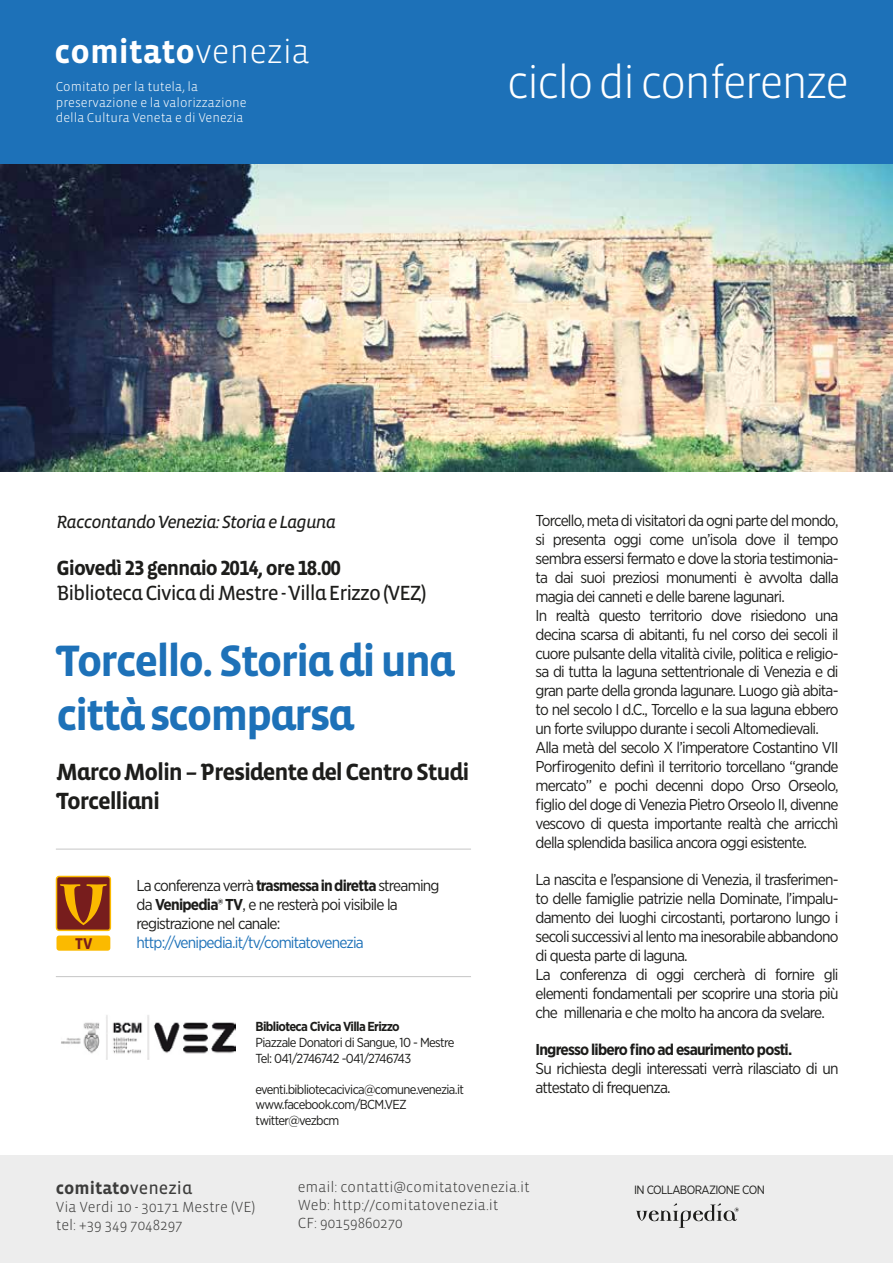
<style>
.page{position:relative;width:893px;height:1263px;background:#fff}
.page>*{position:absolute;margin:0;border:0;box-sizing:border-box;transform-origin:0 0}
.t1{font:300 46.5px "Vista Sans";letter-spacing:-.05em;color:#fff}
.t2{font:700 45px/54px "Vista Sans Alt";letter-spacing:-.05em;color:#1d71b8}
.t3{font:700 34.2px "Vista Sans";color:#fff}
.t4{font:700 24px/28.8px "Vista Sans Alt";letter-spacing:-.05em;color:#1d1d1b}
.t5{font:21px "Vista Sans Alt Reg";letter-spacing:-.05em;color:#1d1d1b}
.t6{font:700 21px "Vista Sans Alt";letter-spacing:-.05em;color:#1d1d1b}
.t7{font:18px "Vista Sans Alt Reg Ita";letter-spacing:-.05em;color:#1d1d1b}
.t8{font:700 18px "Vista Sans";color:#3c3c3b}
.t9{font:700 16.05px "Vista Sans";color:#771d1d}
.t10{font:15.75px/18.9px "Gotham Narrow";letter-spacing:-.05em;color:#1d1d1b}
.t11{font:15.75px "Gotham Narrow";letter-spacing:-.05em;color:#1d71b8}
.t12{font:700 15.75px "Gotham Narrow";letter-spacing:-.05em;color:#1d1d1b}
.t13{font:300 15px/18px "Vista Sans";color:#3c3c3b}
.t14{font:300 13.2px/15.8px "Vista Sans";color:#fff}
.t15{font:13.05px/15.6px "Gotham Narrow";letter-spacing:-.05em;color:#1d1d1b}
.t16{font:700 13.05px "Gotham Narrow";letter-spacing:-.05em;color:#1d1d1b}
.t17{font:12px "Gotham Narrow";letter-spacing:-.05em;color:#1d1d1b}
.s1{font-weight:300}
.s2{font-weight:700}
.s3{font-family:"Vista Sans Alt Reg";font-weight:400}
</style>
<div class="page">
<div style="left:0;top:0;width:893px;height:165px;background:#1d71b8"></div>
<div style="left:0;top:1155px;width:893px;height:108px;background:#ededed"></div>
<img style="left:0;top:165px;width:893px;height:306px">
<div style="left:57px;top:935px;width:53px;height:16px;background:#fbba00;border-radius:3px"></div>
<div style="left:56px;top:876px;width:54px;height:54px;background:#771d1d;border-radius:3px"></div>
<div style="left:56px;top:876px;width:55px;height:55px;border:2px solid #fbba00;border-radius:3px"></div>
<svg style="left:60px;top:884px;width:47px;height:41px"></svg>
<hr style="left:56px;top:849px;width:415px;height:1px;background:#c6c6c6">
<hr style="left:56px;top:976px;width:415px;height:1px;background:#c6c6c6">
<img style="left:61px;top:1015px;width:175px;height:44px">
<svg style="left:636px;top:1203px;width:103px;height:25px"></svg>
<h3 class="t3" style="left:55px;top:34px;width:257px">comitato<span class="s1">venezia</span></h3>
<p class="t14" style="left:56px;top:79px;width:192px">Comitato per la tutela, la preservazione e la valorizzazione della Cultura Veneta e di Venezia</p>
<h1 class="t1" style="left:507px;top:58px;width:344px">ciclo di conferenze</h1>
<p class="t7" style="left:56px;top:513px;width:281px">Raccontando Venezia: Storia e Laguna</p>
<h3 class="t6" style="left:56px;top:557px;width:286px">Giovedì 23 gennaio 2014, ore 18.00</h3>
<h3 class="t5" style="left:56px;top:582px;width:371px">Biblioteca Civica di Mestre - Villa Erizzo (VEZ)</h3>
<h2 class="t2" style="left:56px;top:635px;width:400px">Torcello. Storia di una città scomparsa</h2>
<h3 class="t4" style="left:56px;top:758px;width:414px">Marco Molin – Presidente del Centro Studi<br>Torcelliani</h3>
<p class="t9" style="left:75px;top:935px;width:19px">TV</p>
<p class="t10" style="left:137px;top:876px;width:305px">La conferenza verrà <span class="s2">trasmessa in diretta</span> streaming da <span class="s2">Venipedia® TV</span>, e ne resterà poi visibile la registrazione nel canale:</p>
<p class="t11" style="left:137px;top:932px;width:229px">http://venipedia.it/tv/comitatovenezia</p>
<p class="t16" style="left:256px;top:1018px;width:146px">Biblioteca Civica Villa Erizzo</p>
<p class="t15" style="left:256px;top:1034px;width:200px">Piazzale Donatori di Sangue, 10 - Mestre<br>Tel: 041/2746742 -041/2746743</p>
<p class="t15" style="left:256px;top:1081px;width:210px">eventi.bibliotecacivica@comune.venezia.it www.facebook.com/BCM.VEZ twitter@vezbcm</p>
<p class="t10" style="left:536px;top:511px;width:305px">Torcello, meta di visitatori da ogni parte del mondo, si presenta oggi come un’isola dove il tempo sembra essersi fermato e dove la storia testimonia&shy;ta dai suoi preziosi monumenti è avvolta dalla magia dei canneti e delle barene lagunari.<br>In realtà questo territorio dove risiedono una decina scarsa di abitanti, fu nel corso dei secoli il cuore pulsante della vitalità civile, politica e religio&shy;sa di tutta la laguna settentrionale di Venezia e di gran parte della gronda lagunare. Luogo già abita&shy;to nel secolo I d.C., Torcello e la sua laguna ebbero un forte sviluppo durante i secoli Altomedievali.<br>Alla metà del secolo X l’imperatore Costantino VII Porfirogenito definì il territorio torcellano “grande mercato” e pochi decenni dopo Orso Orseolo, figlio del doge di Venezia Pietro Orseolo II, divenne vescovo di questa importante realtà che arricchì della splendida basilica ancora oggi esistente.</p>
<p class="t10" style="left:536px;top:870px;width:305px">La nascita e l’espansione di Venezia, il trasferimen&shy;to delle famiglie patrizie nella Dominate, l’impalu&shy;damento dei luoghi circostanti, portarono lungo i secoli successivi al lento ma inesorabile abbandono di questa parte di laguna.<br>La conferenza di oggi cercherà di fornire gli elementi fondamentali per scoprire una storia più che millenaria e che molto ha ancora da svelare.</p>
<p class="t12" style="left:536px;top:1040px;width:258px">Ingresso libero fino ad esaurimento posti.</p>
<p class="t10" style="left:536px;top:1059px;width:305px">Su richiesta degli interessati verrà rilasciato di un attestato di frequenza.</p>
<p class="t8" style="left:56px;top:1179px;width:138px">comitato<span class="s3">venezia</span></p>
<p class="t13" style="left:56px;top:1198px;width:201px">Via Verdi 10 - 30171 Mestre (VE) tel: +39 349 7048297</p>
<p class="t13" style="left:298px;top:1178px;width:233px">email: contatti@comitatovenezia.it<br>Web: http://comitatovenezia.it<br>CF: 90159860270</p>
<p class="t17" style="left:634px;top:1182px;width:132px">IN COLLABORAZIONE CON</p>
</div>
